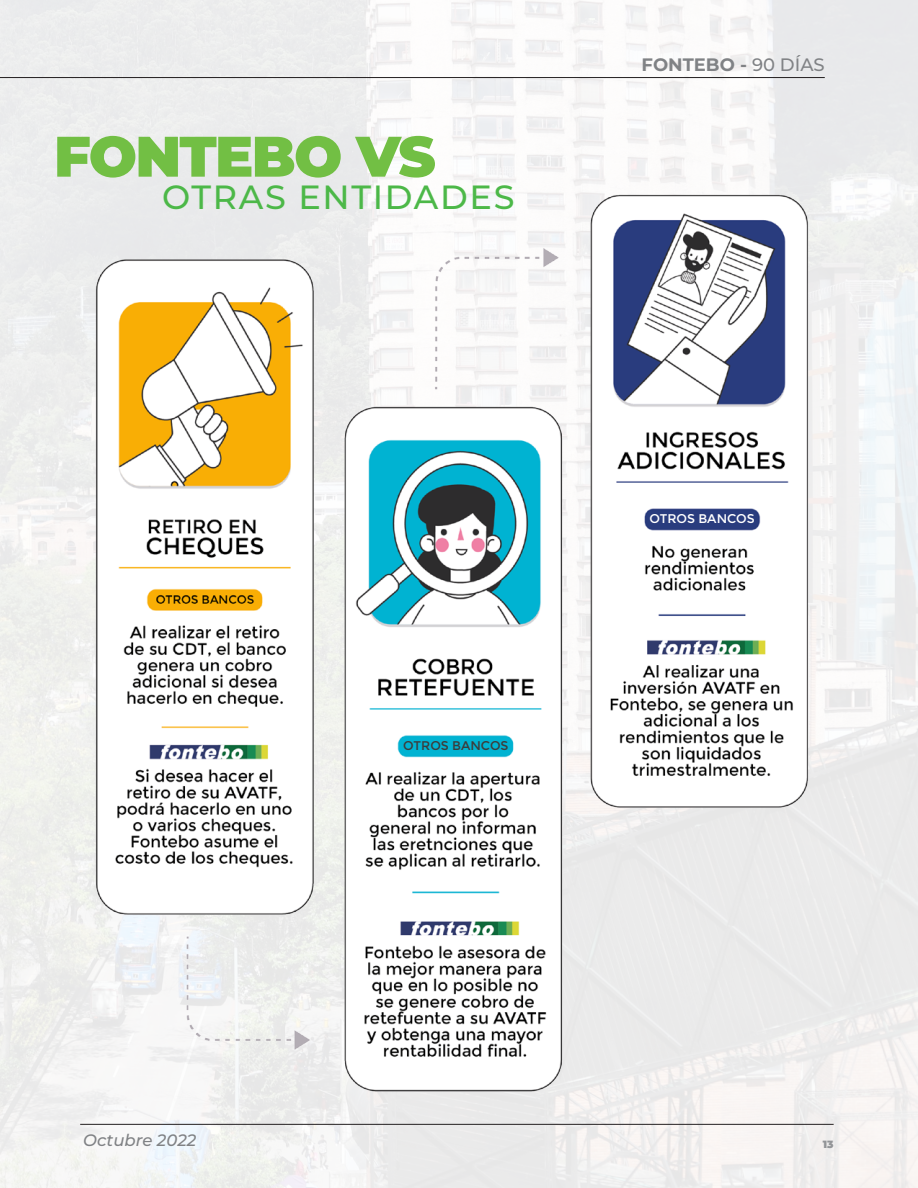
<style>
.page{position:relative;width:918px;height:1188px;background:#fff}
.page>*{position:absolute;margin:0;border:0;box-sizing:border-box;transform-origin:0 0}
.t1{font:900 57px "Montserrat";letter-spacing:-.03em;color:#72bf44}
.t2{font:500 33.6px "Montserrat";letter-spacing:.05em;color:#4cb848}
.t3{font:700 18px "Montserrat";color:#808285}
.t4{font:italic 100 16.5px "Montserrat";color:#808285}
.t5{font:12.6px "Montserrat";color:#3c3c3b}
.t6{font:12.6px "Montserrat";color:#fff}
.t7{font:900 10.5px "Montserrat";color:#939598}
.s1{font-weight:500}
</style>
<div class="page">
<hr style="left:0;top:77px;width:825px;height:1px;background:#231f20">
<hr style="left:80px;top:1124px;width:754px;height:1px;background:#231f20">
<img style="left:51px;top:188px;width:800px;height:919px">
<h1 class="t1" style="left:54px;top:114px;width:383px">FONTEBO VS</h1>
<h2 class="t2" style="left:162px;top:174px;width:354px">OTRAS ENTIDADES</h2>
<p class="t5" style="left:403px;top:739px;width:107px">OTROS BANCOS</p>
<p class="t3" style="left:642px;top:52px;width:185px">FONTEBO - <span class="s1">90 DÍAS</span></p>
<p class="t6" style="left:649px;top:512px;width:107px">OTROS BANCOS</p>
<p class="t4" style="left:83px;top:1129px;width:115px">Octubre 2022</p>
<p class="t7" style="left:823px;top:1137px;width:12px">13</p>
</div>
